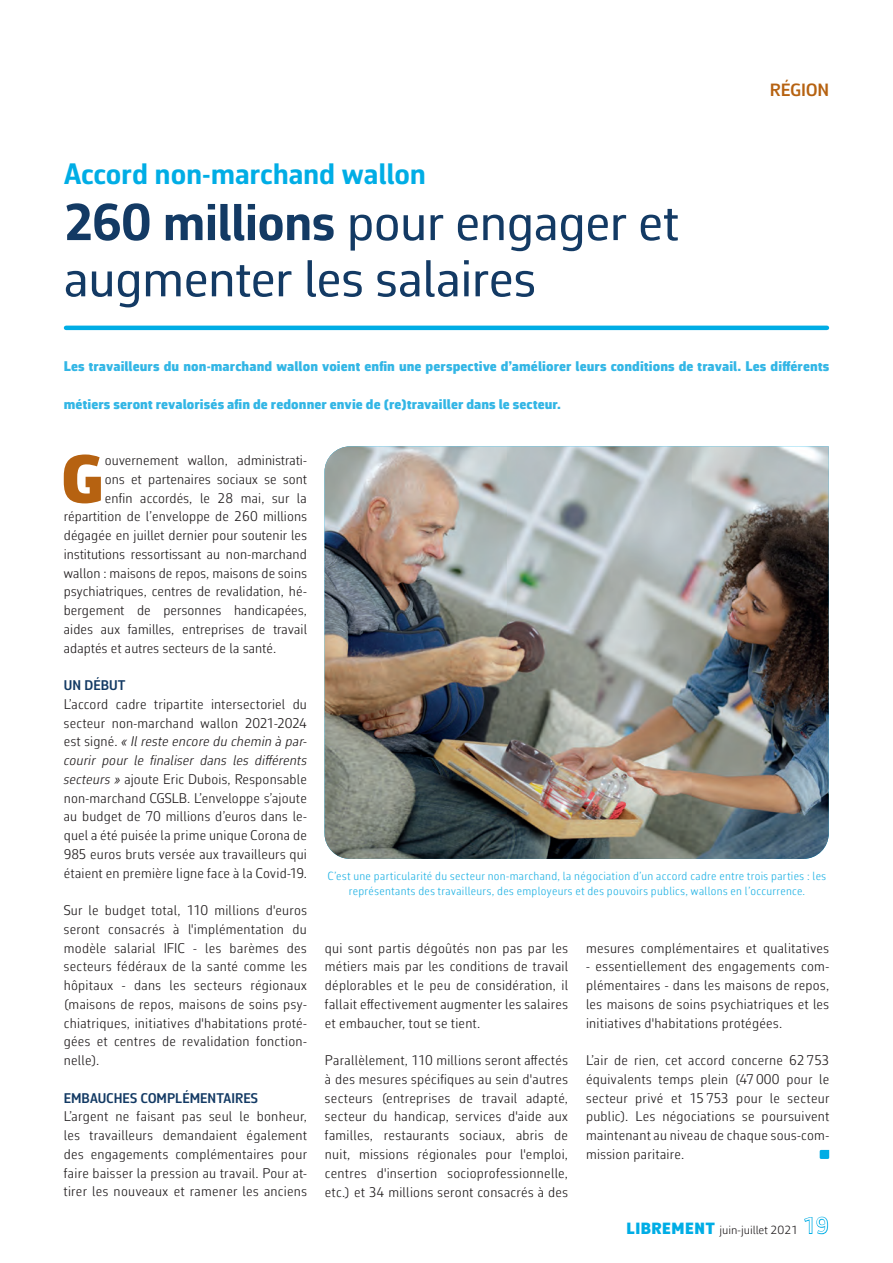
<style>
.page{position:relative;width:893px;height:1263px;background:#fff}
.page>*{position:absolute;margin:0;border:0;box-sizing:border-box;transform-origin:0 0}
.t1{font:900 68.7px "Corbeau Pro";color:#b66211}
.t2{font:52.5px/56.2px "Corbeau Pro";letter-spacing:-.015em;color:#133a64}
.t3{font:700 30px "Corbeau Pro";letter-spacing:-.005em;color:#00ade5}
.t4{font:600 18px "Corbeau Pro";color:#b66211}
.t5{font:300 14.25px/18.8px "Corbeau Con Pro";letter-spacing:.015em;color:#231f20;text-align:justify}
.t6{font:900 14.25px "Corbeau Pro";letter-spacing:.01em;color:#33b6e5}
.t7{font:600 14.25px "Corbeau Con Pro";letter-spacing:.01em;color:#133a64}
.t8{font:300 12px/15px "Corbeau Con Pro";letter-spacing:.03em;color:#21b2e4;text-align:center}
.t9{font:300 12px "Corbeau Pro";color:#231f20}
.s1{font-weight:700}
.s2{font-style:italic}
.s3{font-weight:900;font-size:16.5px;color:#00ade5}
.s4{font-weight:400;font-size:22.5px;color:#00ade5}
</style>
<div class="page">
<svg style="left:820px;top:1150px;width:9px;height:9px"></svg>
<hr style="left:66px;top:326px;width:761px;height:4px;background:#00ade5">
<img style="left:324px;top:446px;width:505px;height:413px">
<h3 class="t3" style="left:64px;top:153px;width:364px">Accord non-marchand wallon</h3>
<h2 class="t2" style="left:64px;top:193px;width:616px"><span class="s1">260 millions</span> pour engager et augmenter les salaires</h2>
<p class="t4" style="left:770px;top:78px;width:61px">RÉGION</p>
<p class="t6" style="left:64px;top:357px;width:767px">Les travailleurs du non-marchand wallon voient enfin une perspective d’améliorer leurs conditions de travail. Les différents</p>
<p class="t6" style="left:64px;top:394px;width:499px">métiers seront revalorisés afin de redonner envie de (re)travailler dans le secteur.</p>
<h1 class="t1" style="left:62px;top:433px;width:44px">G</h1>
<p class="t5" style="left:105px;top:451px;width:204px">ouvernement wallon, administrati-</p>
<p class="t5" style="left:105px;top:469px;width:204px">ons et partenaires sociaux se sont</p>
<p class="t5" style="left:105px;top:488px;width:204px">enfin accordés, le 28 mai, sur la</p>
<p class="t5" style="left:64px;top:507px;width:245px">répartition de l’enveloppe de 260 millions</p>
<p class="t5" style="left:64px;top:526px;width:245px">dégagée en juillet dernier pour soutenir les</p>
<p class="t5" style="left:64px;top:544px;width:245px">institutions ressortissant au non-marchand</p>
<p class="t5" style="left:64px;top:563px;width:245px">wallon : maisons de repos, maisons de soins</p>
<p class="t5" style="left:64px;top:582px;width:245px">psychiatriques, centres de revalidation, hé-</p>
<p class="t5" style="left:64px;top:601px;width:245px">bergement de personnes handicapées,</p>
<p class="t5" style="left:64px;top:619px;width:245px">aides aux familles, entreprises de travail</p>
<p class="t5" style="left:64px;top:638px;width:214px">adaptés et autres secteurs de la santé.</p>
<p class="t7" style="left:64px;top:676px;width:63px">UN DÉBUT</p>
<p class="t5" style="left:64px;top:694px;width:245px">L’accord cadre tripartite intersectoriel du secteur non-marchand wallon 2021-2024 est signé. <span class="s2">« Il reste encore du chemin à par&shy;courir pour le finaliser dans les différents secteurs »</span> ajoute Eric Dubois, Responsable non-marchand CGSLB. L’enveloppe s’ajoute au budget de 70 millions d’euros dans le&shy;quel a été puisée la prime unique Corona de 985 euros bruts versée aux travailleurs qui étaient en première ligne face à la Covid-19.</p>
<p class="t5" style="left:64px;top:901px;width:245px">Sur le budget total, 110 millions d'euros seront consacrés à l'implémentation du modèle salarial IFIC - les barèmes des secteurs fédéraux de la santé comme les hôpitaux - dans les secteurs régionaux (maisons de repos, maisons de soins psy&shy;chiatriques, initiatives d'habitations proté&shy;gées et centres de revalidation fonction&shy;nelle).</p>
<p class="t7" style="left:64px;top:1088px;width:196px">EMBAUCHES COMPLÉMENTAIRES</p>
<p class="t5" style="left:64px;top:1107px;width:245px">L’argent ne faisant pas seul le bonheur, les travailleurs demandaient également des engagements complémentaires pour faire baisser la pression au travail. Pour at&shy;tirer les nouveaux et ramener les anciens</p>
<p class="t8" style="left:328px;top:869px;width:500px">C’est une particularité du secteur non-marchand, la négociation d’un accord cadre entre trois parties : les représentants des travailleurs, des employeurs et des pouvoirs publics, wallons en l’occurrence.</p>
<p class="t5" style="left:325px;top:938px;width:245px">qui sont partis dégoûtés non pas par les métiers mais par les conditions de travail déplorables et le peu de considération, il fallait effectivement augmenter les salaires et embaucher, tout se tient.</p>
<p class="t5" style="left:325px;top:1051px;width:245px">Parallèlement, 110 millions seront affectés à des mesures spécifiques au sein d'autres secteurs (entreprises de travail adapté, secteur du handicap, services d'aide aux familles, restaurants sociaux, abris de nuit, missions régionales pour l'emploi, centres d'insertion socioprofessionnelle, etc.) et 34 millions seront consacrés à des</p>
<p class="t5" style="left:586px;top:938px;width:245px">mesures complémentaires et qualitatives</p>
<p class="t5" style="left:586px;top:957px;width:245px">- essentiellement des engagements com&shy;plémentaires - dans les maisons de repos, les maisons de soins psychiatriques et les initiatives d'habitations protégées.</p>
<p class="t5" style="left:586px;top:1051px;width:245px">L’air de rien, cet accord concerne 62 753 équivalents temps plein (47 000 pour le secteur privé et 15 753 pour le secteur public). Les négociations se poursuivent maintenant au niveau de chaque sous-com&shy;mission paritaire.</p>
<p class="t9" style="left:626px;top:1222px;width:204px"><span class="s3">LIBREMENT</span> juin-juillet 2021 <span class="s4">19</span></p>
</div>
